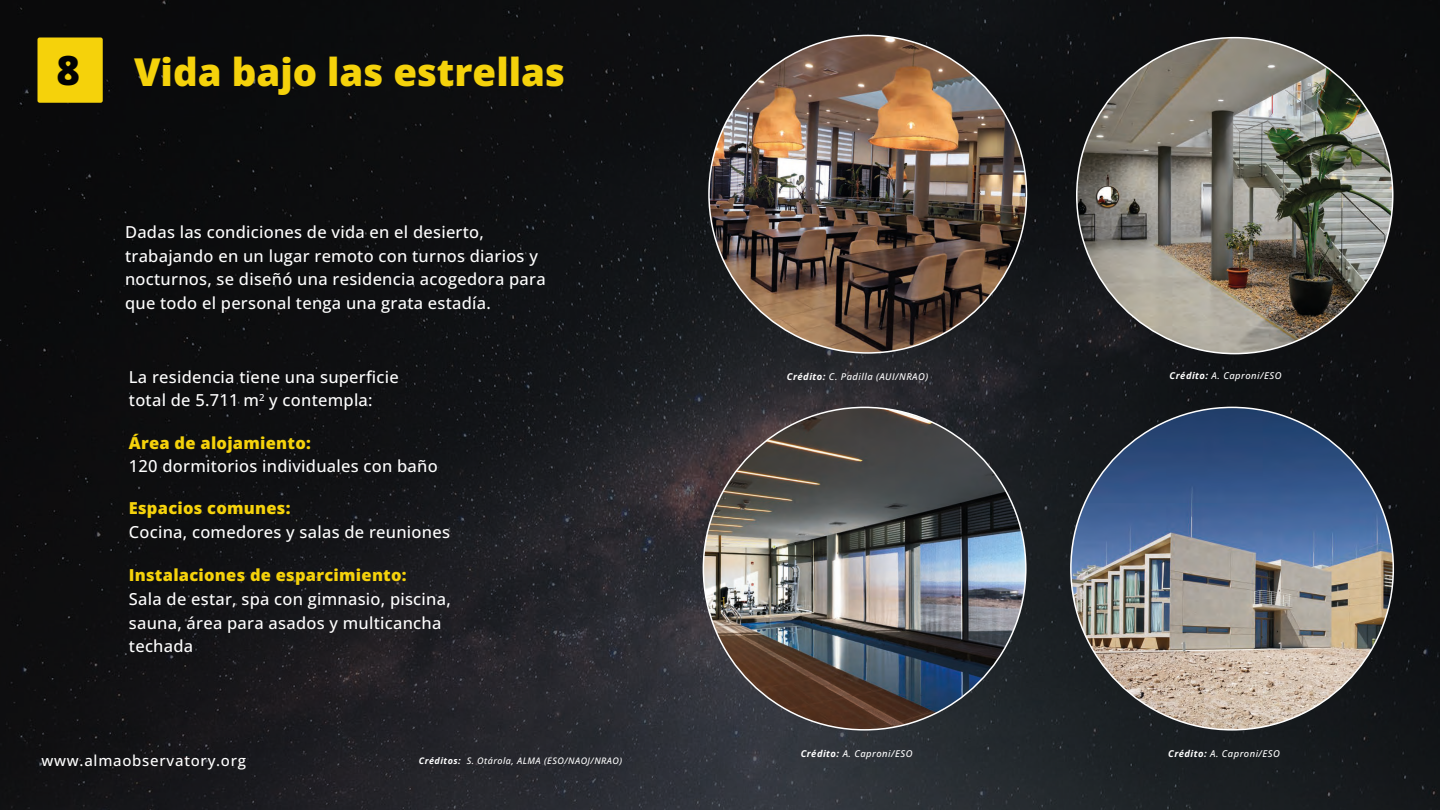
<style>
.page{position:relative;width:1440px;height:810px;background:#fff}
.page>*{position:absolute;margin:0;border:0;box-sizing:border-box;transform-origin:0 0}
.t1{font:800 40.2px "Open Sans";color:#020203}
.t2{font:800 38.4px "Open Sans";color:#f5d20b}
.t3{font:500 16.5px/23.5px "Open Sans";letter-spacing:.015em;color:#fff}
.t4{font:800 16.5px "Open Sans";letter-spacing:.015em;color:#f5d20b}
.t5{font:500 15px "Open Sans";letter-spacing:.05em;color:#fff}
.t6{font:italic 500 9.38px "Open Sans";letter-spacing:.05em;color:#fff}
.t7{font:italic 500 9px "Open Sans";letter-spacing:.05em;color:#fff}
.s1{font-weight:700}
</style>
<div class="page">
<img style="left:0;top:0;width:1440px;height:810px">
<img style="left:1077px;top:38px;width:316px;height:316px;border-radius:158px">
<img style="left:703px;top:407px;width:323px;height:323px;border-radius:161px">
<img style="left:1071px;top:407px;width:322px;height:323px;border-radius:161px">
<div style="left:38px;top:38px;width:65px;height:65px;background:#f5d20b;border-radius:2px"></div>
<img style="left:709px;top:35px;width:317px;height:318px;border-radius:159px">
<h1 class="t1" style="left:56px;top:42px;width:25px">8</h1>
<h2 class="t2" style="left:134px;top:45px;width:432px">Vida bajo las estrellas</h2>
<p class="t3" style="left:125px;top:220px;width:422px">Dadas las condiciones de vida en el desierto, trabajando en un lugar remoto con turnos diarios y nocturnos, se diseñó una residencia acogedora para que todo el personal tenga una grata estadía.</p>
<p class="t3" style="left:129px;top:365px;width:271px">La residencia tiene una superficie total de 5.711 m<sup>2</sup> y contempla:</p>
<p class="t4" style="left:129px;top:431px;width:184px">Área de alojamiento:</p>
<p class="t3" style="left:129px;top:454px;width:310px">120 dormitorios individuales con baño</p>
<p class="t4" style="left:129px;top:497px;width:163px">Espacios comunes:</p>
<p class="t3" style="left:129px;top:520px;width:323px">Cocina, comedores y salas de reuniones</p>
<p class="t4" style="left:129px;top:564px;width:279px">Instalaciones de esparcimiento:</p>
<p class="t3" style="left:129px;top:587px;width:323px">Sala de estar, spa con gimnasio, piscina, sauna, área para asados y multicancha techada</p>
<p class="t5" style="left:42px;top:750px;width:206px">www.almaobservatory.org</p>
<p class="t7" style="left:419px;top:755px;width:205px"><span class="s1">Créditos:</span> S. Otárola, ALMA (ESO/NAOJ/NRAO)</p>
<p class="t6" style="left:787px;top:370px;width:143px"><span class="s1">Crédito:</span> C. Padilla (AUI/NRAO)</p>
<p class="t6" style="left:1170px;top:369px;width:113px"><span class="s1">Crédito:</span> A. Caproni/ESO</p>
<p class="t6" style="left:801px;top:747px;width:113px"><span class="s1">Crédito:</span> A. Caproni/ESO</p>
<p class="t6" style="left:1168px;top:747px;width:113px"><span class="s1">Crédito:</span> A. Caproni/ESO</p>
</div>
